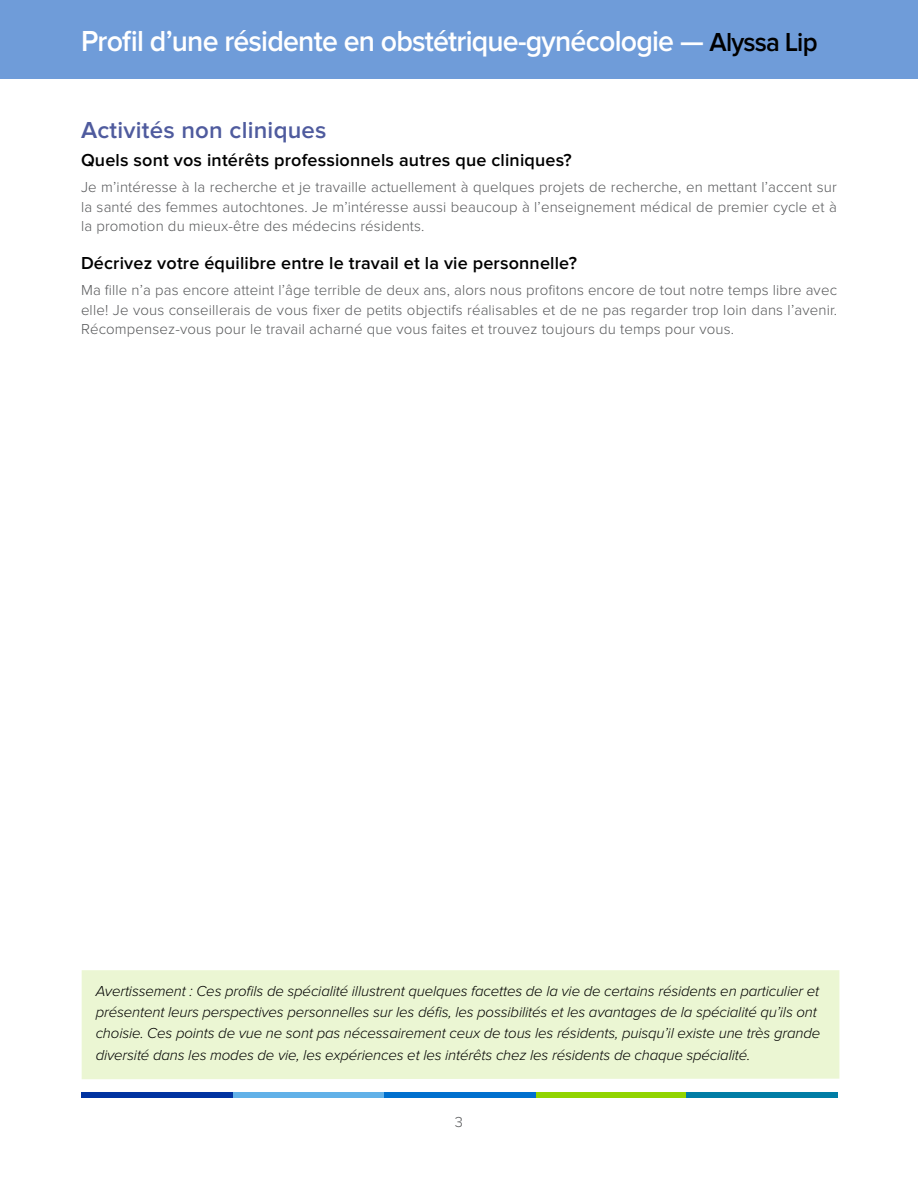
<style>
.page{position:relative;width:918px;height:1188px;background:#fff}
.page>*{position:absolute;margin:0;border:0;box-sizing:border-box;transform-origin:0 0}
.t1{font:600 30px "Proxima Nova";letter-spacing:-.025em;color:#fff;scale:.95 1}
.t2{font:600 24px "Proxima Nova";letter-spacing:.01em;color:#4f5b9e}
.t3{font:600 18px "Proxima Nova";letter-spacing:.01em;color:#000}
.t4{font:300 15px/19.5px "Proxima Nova";letter-spacing:.01em;color:#58595b;text-align:justify}
.t5{font:italic 300 15px/21.3px "Proxima Nova";letter-spacing:-.01em;color:#000}
.s1{font-size:27px;color:#000}
</style>
<div class="page">
<div style="left:0;top:0;width:918px;height:78px;background:#6f9cd9"></div>
<div style="left:82px;top:1092px;width:151px;height:5px;background:#0033a1"></div>
<div style="left:233px;top:1092px;width:151px;height:5px;background:#61b1e8"></div>
<div style="left:384px;top:1092px;width:152px;height:5px;background:#0070ce"></div>
<div style="left:536px;top:1092px;width:151px;height:5px;background:#91d400"></div>
<div style="left:686px;top:1092px;width:152px;height:5px;background:#007da5"></div>
<div style="left:82px;top:970px;width:757px;height:109px;background:#ebf6d3"></div>
<h1 class="t1" style="left:81px;top:24px;width:777px">Profil d’une résidente en obstétrique-gynécologie — <span class="s1">Alyssa Lip</span></h1>
<h2 class="t2" style="left:81px;top:116px;width:247px">Activités non cliniques</h2>
<p class="t3" style="left:81px;top:150px;width:492px">Quels sont vos intérêts professionnels autres que cliniques?</p>
<p class="t4" style="left:81px;top:178px;width:758px">Je m’intéresse à la recherche et je travaille actuellement à quelques projets de recherche, en mettant l’accent sur la santé des femmes autochtones. Je m’intéresse aussi beaucoup à l’enseignement médical de premier cycle et à la promotion du mieux-être des médecins résidents.</p>
<p class="t3" style="left:81px;top:253px;width:498px">Décrivez votre équilibre entre le travail et la vie personnelle?</p>
<p class="t4" style="left:81px;top:281px;width:758px">Ma fille n’a pas encore atteint l’âge terrible de deux ans, alors nous profitons encore de tout notre temps libre avec elle! Je vous conseillerais de vous fixer de petits objectifs réalisables et de ne pas regarder trop loin dans l’avenir.<br>Récompensez-vous pour le travail acharné que vous faites et trouvez toujours du temps pour vous.</p>
<p class="t5" style="left:96px;top:981px;width:726px">Avertissement : Ces profils de spécialité illustrent quelques facettes de la vie de certains résidents en particulier et présentent leurs perspectives personnelles sur les défis, les possibilités et les avantages de la spécialité qu’ils ont choisie. Ces points de vue ne sont pas nécessairement ceux de tous les résidents, puisqu’il existe une très grande diversité dans les modes de vie, les expériences et les intérêts chez les résidents de chaque spécialité.</p>
<p class="t4" style="left:455px;top:1112px;width:10px">3</p>
</div>
